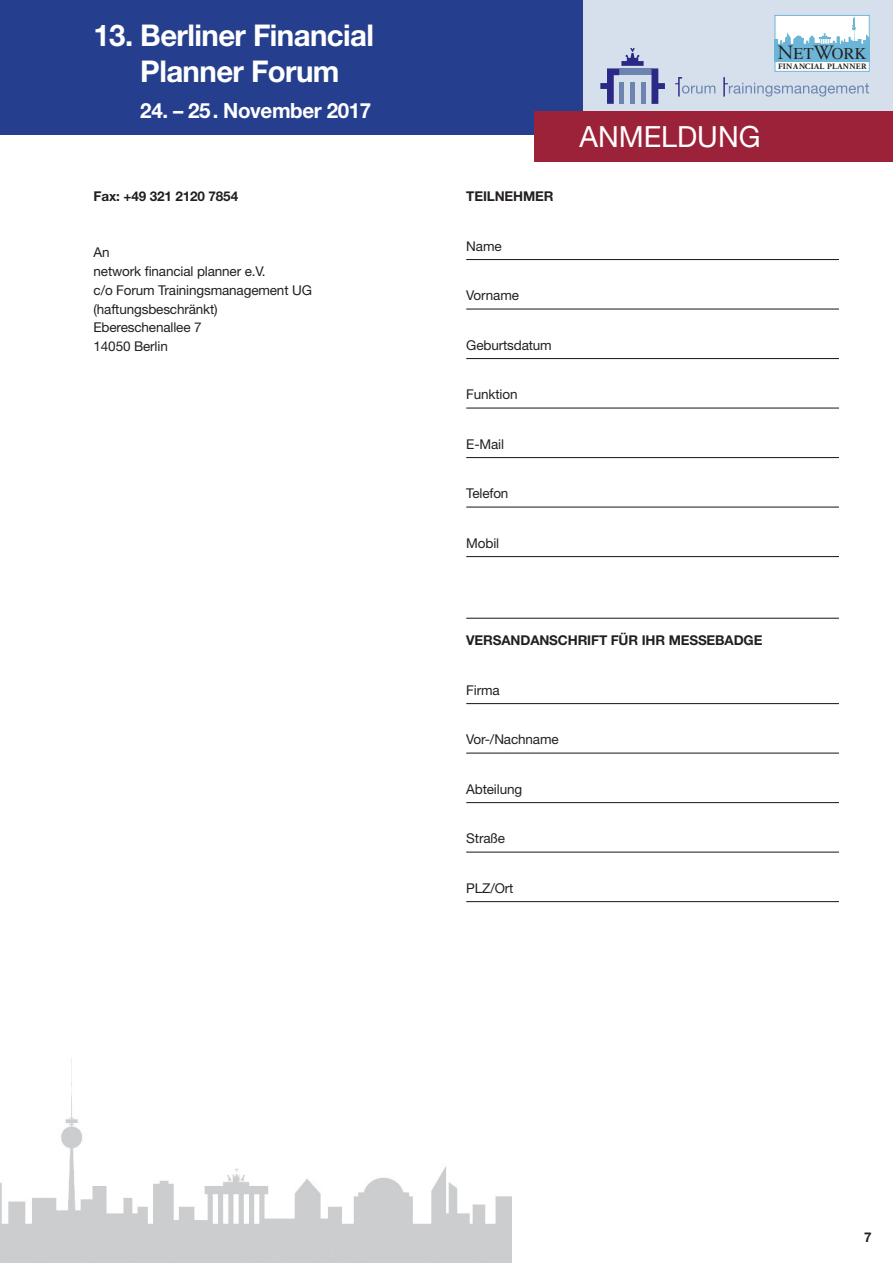
<style>
.page{position:relative;width:893px;height:1263px;background:#fff}
.page>*{position:absolute;margin:0;border:0;box-sizing:border-box;transform-origin:0 0}
.t1{font:700 30px/36px "Helvetica Neue LT Std";letter-spacing:-.02em;color:#fff;text-align:center}
.t2{font:29.25px "Helvetica Neue LT Std";color:#fff}
.t3{font:700 21px "Helvetica Neue LT Std";letter-spacing:-.02em;color:#fff}
.t4{font:16.2px "Times";color:#231f20}
.t5{font:13.5px/18.8px "Helvetica Neue LT Std";letter-spacing:-.01em;color:#231f20}
.t6{font:700 13.5px "Helvetica Neue LT Std";letter-spacing:-.01em;color:#231f20}
.t7{font:700 8.25px "Adobe Garamond Pro";letter-spacing:.04em;color:#231f20}
.s1{font-family:"Adobe Garamond Pro";font-size:20.25px}
</style>
<div class="page">
<div style="left:583px;top:0;width:310px;height:130px;background:#d6e0ed"></div>
<div style="left:0;top:0;width:583px;height:135px;background:#253f8e"></div>
<div style="left:534px;top:112px;width:359px;height:50px;background:#9c2239"></div>
<div style="left:619px;top:68px;width:33px;height:7px;background:#6b85b0"></div>
<hr style="left:641px;top:82px;width:4px;height:22px;background:#6b85b0">
<svg style="left:600px;top:48px;width:44px;height:56px"></svg>
<svg style="left:651px;top:68px;width:14px;height:36px"></svg>
<svg style="left:675px;top:77px;width:40px;height:20px"></svg>
<svg style="left:723px;top:77px;width:146px;height:20px"></svg>
<hr style="left:466px;top:259px;width:373px;height:1px;background:#231f20">
<hr style="left:466px;top:308px;width:373px;height:2px;background:#231f20">
<hr style="left:466px;top:358px;width:373px;height:1px;background:#231f20">
<hr style="left:466px;top:407px;width:373px;height:2px;background:#231f20">
<hr style="left:466px;top:457px;width:373px;height:1px;background:#231f20">
<hr style="left:466px;top:506px;width:373px;height:2px;background:#231f20">
<hr style="left:466px;top:556px;width:373px;height:1px;background:#231f20">
<hr style="left:466px;top:618px;width:373px;height:1px;background:#231f20">
<hr style="left:466px;top:703px;width:373px;height:1px;background:#231f20">
<hr style="left:466px;top:752px;width:373px;height:2px;background:#231f20">
<hr style="left:466px;top:802px;width:373px;height:1px;background:#231f20">
<hr style="left:466px;top:851px;width:373px;height:2px;background:#231f20">
<hr style="left:466px;top:901px;width:373px;height:1px;background:#231f20">
<div style="left:775px;top:15px;width:94px;height:56px;background:#fff"></div>
<img style="left:777px;top:32px;width:91px;height:29px">
<svg style="left:785px;top:34px;width:18px;height:11px"></svg>
<svg style="left:866px;top:35px;width:2px;height:10px"></svg>
<svg style="left:809px;top:34px;width:21px;height:9px"></svg>
<div style="left:775px;top:15px;width:95px;height:57px;border:1px solid #6db5d6"></div>
<svg style="left:852px;top:17px;width:5px;height:25px"></svg>
<img style="left:0;top:1058px;width:511px;height:205px">
<h1 class="t1" style="left:94px;top:17px;width:282px">13. Berliner Financial<br>Planner Forum</h1>
<h3 class="t3" style="left:140px;top:97px;width:232px">24. – 25 . November 2017</h3>
<p class="t6" style="left:94px;top:188px;width:146px">Fax: +49 321 2120 7854</p>
<p class="t5" style="left:94px;top:243px;width:220px">An<br>network financial planner e.V.<br>c/o Forum Trainingsmanagement UG (haftungsbeschränkt)<br>Ebereschenallee 7<br>14050 Berlin</p>
<p class="t6" style="left:466px;top:188px;width:89px">TEILNEHMER</p>
<p class="t5" style="left:466px;top:236px;width:37px">Name</p>
<p class="t5" style="left:466px;top:286px;width:54px">Vorname</p>
<p class="t5" style="left:466px;top:335px;width:87px">Geburtsdatum</p>
<p class="t5" style="left:466px;top:385px;width:53px">Funktion</p>
<p class="t5" style="left:466px;top:434px;width:39px">E-Mail</p>
<p class="t5" style="left:466px;top:484px;width:44px">Telefon</p>
<p class="t5" style="left:466px;top:533px;width:34px">Mobil</p>
<p class="t4" style="left:777px;top:39px;width:90px"><span class="s1">N</span>ET<span class="s1">W</span>ORK</p>
<p class="t7" style="left:778px;top:61px;width:90px">FINANCIAL PLANNER</p>
<h2 class="t2" style="left:579px;top:119px;width:182px">ANMELDUNG</h2>
<p class="t6" style="left:466px;top:632px;width:298px">VERSANDANSCHRIFT FÜR IHR MESSEBADGE</p>
<p class="t5" style="left:466px;top:680px;width:35px">Firma</p>
<p class="t5" style="left:466px;top:730px;width:94px">Vor-/Nachname</p>
<p class="t5" style="left:466px;top:779px;width:57px">Abteilung</p>
<p class="t5" style="left:466px;top:829px;width:40px">Straße</p>
<p class="t5" style="left:466px;top:878px;width:49px">PLZ/Ort</p>
<p class="t6" style="left:864px;top:1229px;width:9px">7</p>
</div>
